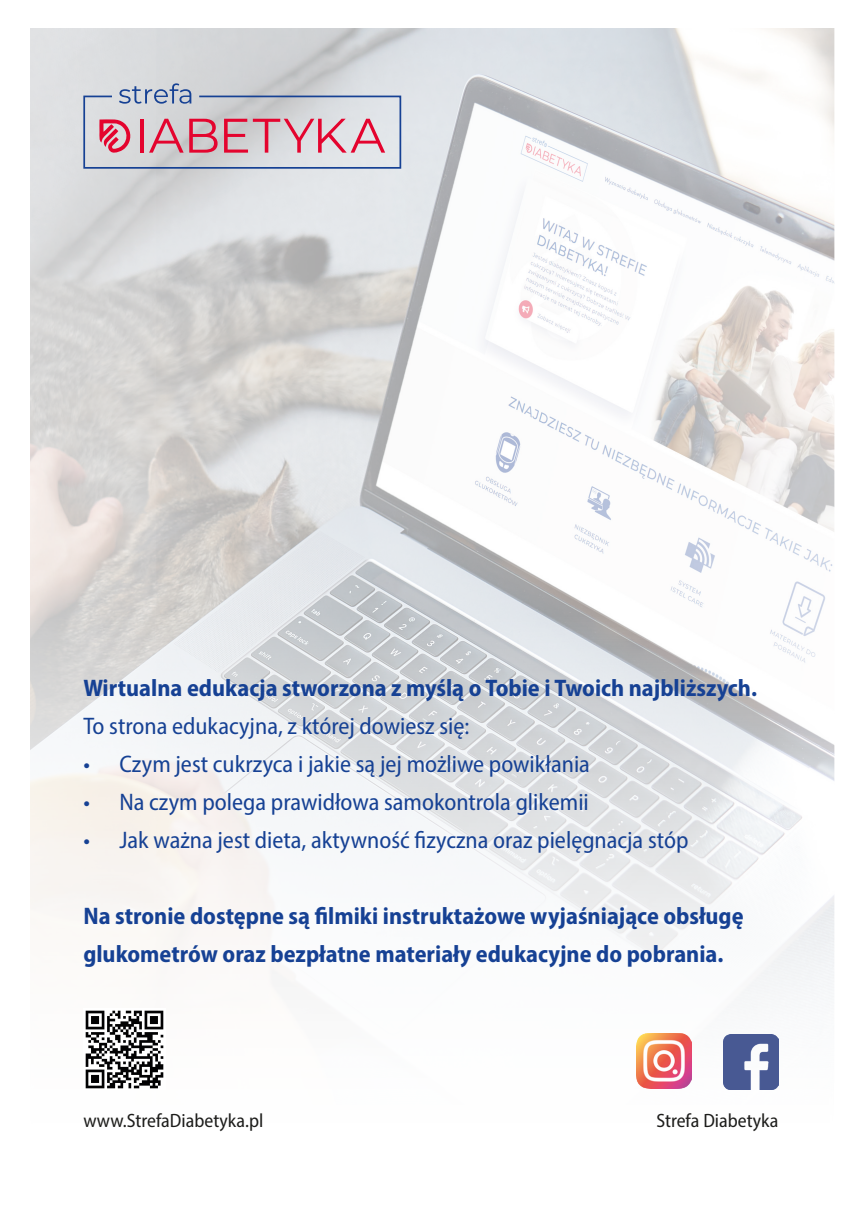
<style>
.page{position:relative;width:862px;height:1214px;background:#fff}
.page>*{position:absolute;margin:0;border:0;box-sizing:border-box;transform-origin:0 0}
.t1{font:semi-condensed 24px "Myriad Pro";color:#164194}
.t2{font:700 semi-condensed 24px/38px "Myriad Pro";color:#164194}
.t3{font:semi-condensed 19.4px "Myriad Pro";color:#1d1d1b}
</style>
<div class="page">
<img style="left:30px;top:28px;width:804px;height:1062px">
<svg style="left:83px;top:83px;width:318px;height:86px;background:#ccbbc6"></svg>
<img style="left:83px;top:1008px;width:82px;height:81px">
<img style="left:636px;top:1033px;width:55px;height:55px">
<img style="left:724px;top:1034px;width:54px;height:55px">
<p class="t2" style="left:83px;top:668px;width:675px">Wirtualna edukacja stworzona z myślą o Tobie i Twoich najbliższych.</p>
<p class="t1" style="left:83px;top:711px;width:387px">To strona edukacyjna, z której dowiesz się:</p>
<p class="t1" style="left:83px;top:749px;width:508px">• Czym jest cukrzyca i jakie są jej możliwe powikłania</p>
<p class="t1" style="left:83px;top:787px;width:507px">• Na czym polega prawidłowa samokontrola glikemii</p>
<p class="t1" style="left:83px;top:825px;width:606px">• Jak ważna jest dieta, aktywność fizyczna oraz pielęgnacja stóp</p>
<p class="t2" style="left:83px;top:896px;width:661px">Na stronie dostępne są filmiki instruktażowe wyjaśniające obsługę glukometrów oraz bezpłatne materiały edukacyjne do pobrania.</p>
<p class="t3" style="left:83px;top:1108px;width:182px">www.StrefaDiabetyka.pl</p>
<p class="t3" style="left:656px;top:1108px;width:124px">Strefa Diabetyka</p>
</div>
